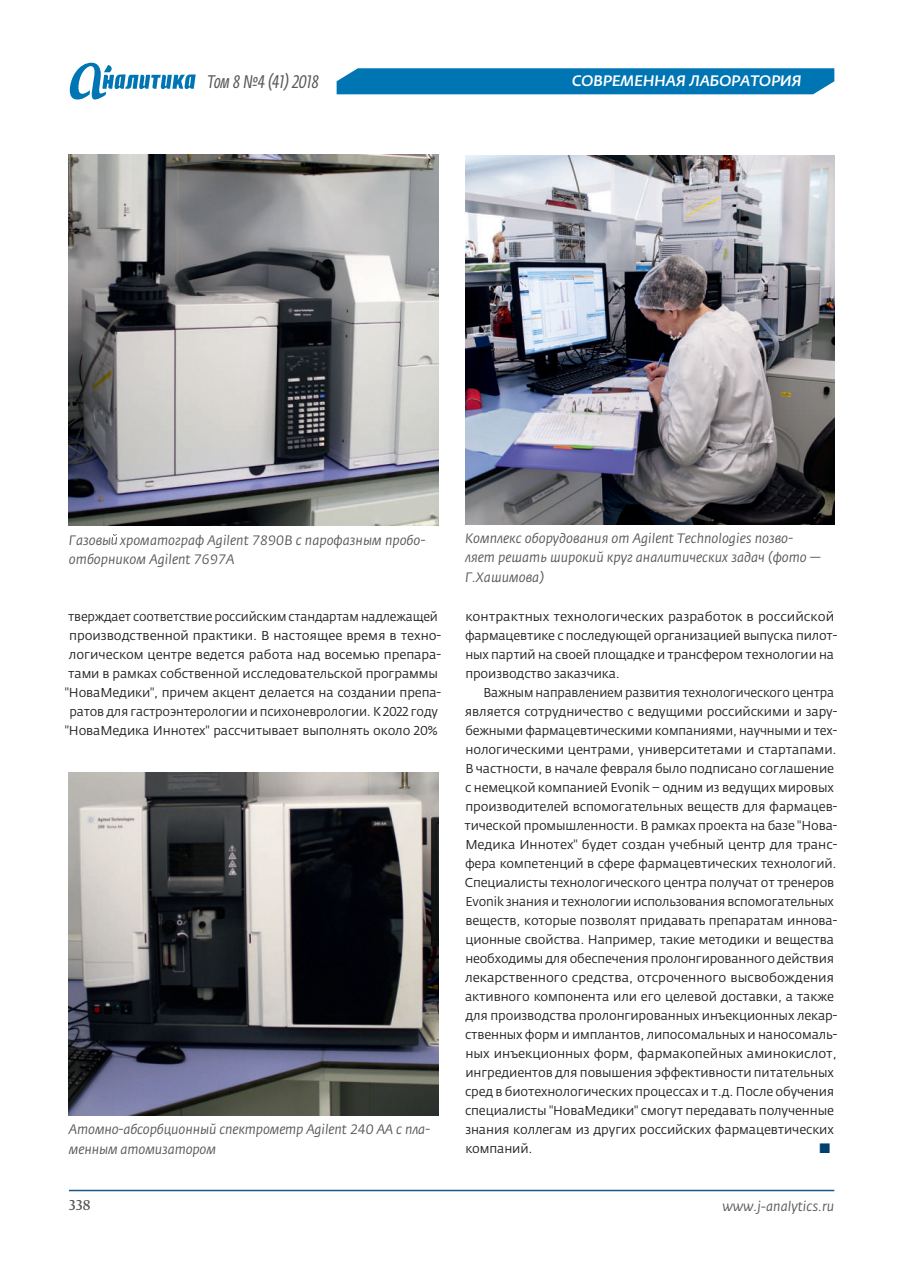
<style>
.page{position:relative;width:923px;height:1275px;background:#fff}
.page>*{position:absolute;margin:0;border:0;box-sizing:border-box;transform-origin:0 0}
.t1{font:italic 18px "Fedra Sans Cond Pro";color:#57585a}
.t2{font:italic 500 15px "Fedra Sans Pro";letter-spacing:.01em;color:#fff}
.t3{font:italic 13.5px/19.5px "Fedra Sans Pro";color:#57585a}
.t4{font:13.5px "Fedra Serif B Pro";color:#57585a}
.t5{font:13.5px "Fedra Serif B Pro";color:#004071}
.t6{font:12.75px/19px "Fedra Sans Pro";letter-spacing:-.01em;color:#231f20}
</style>
<div class="page">
<hr style="left:69px;top:1190px;width:765px;height:1px;background:#175887">
<div style="left:336px;top:68px;width:498px;height:26px;background:#0075b4"></div>
<svg style="left:70px;top:63px;width:126px;height:37px"></svg>
<svg style="left:111px;top:534px;width:6px;height:11px"></svg>
<img style="left:69px;top:155px;width:369px;height:371px">
<img style="left:69px;top:773px;width:369px;height:342px">
<img style="left:465px;top:156px;width:369px;height:369px">
<h1 class="t1" style="left:207px;top:75px;width:114px">Том 8 №4 (41) 2018</h1>
<p class="t2" style="left:572px;top:75px;width:231px">СОВРЕМЕННАЯ ЛАБОРАТОРИЯ</p>
<p class="t3" style="left:69px;top:531px;width:358px">Газовы хроматограф Agilent 7890B с парофазным пробо&shy;отборником Agilent 7697А</p>
<p class="t3" style="left:465px;top:530px;width:357px">Комплекс оборудования от Agilent Technologies позво&shy;ляет решать широкий круг аналитических задач (фото —<br>Г.Хашимова)</p>
<p class="t6" style="left:65px;top:608px;width:378px;text-align:center">тверждает соответствие российским стандартам надлежащей производственной практики. В настоящее время в техно&shy;логическом центре ведется работа над восемью препара&shy;тами в рамках собственной исследовательской программы "НоваМедики", причем акцент делается на создании препа&shy;ратов для гастроэнтерологии и психоневрологии. К 2022 году "НоваМедика Иннотех" рассчитывает выполнять около 20%</p>
<p class="t6" style="left:465px;top:608px;width:374px">контрактных технологических разработок в российской фармацевтике с последующей организацией выпуска пилот&shy;ных партий на своей площадке и трансфером технологии на произ водство заказчика.</p>
<p class="t6" style="left:464px;top:684px;width:374px;text-indent:19px">Важным направлением развития технологического центра является сотрудничество с ведущими российскими и зару&shy;бежными фармацевтическими компаниями, научными и тех&shy;нологическими центрами, университетами и стартапами.<br>В частности, в начале февраля было подписано соглашение с немецкой компанией Evonik – одним из ведущих мировых производителей вспомогательных веществ для фармацев&shy;тической промышленности. В рамках проекта на базе "Нова-Медика Иннотех" будет создан учебный центр для транс&shy;фера компетенций в сфере фармацевтических технологий.<br>Специалисты технологического центра получат от тренеров Evonik знания и технологии использования вспомогательных веществ, которые позволят придавать препаратам иннова&shy;ционные свойства. Например, такие методики и вещества необходимы для обеспечения пролонгированного действия лекарственного средства, отсроченного высвобождения активного компонента или его целевой доставки, а также для производства пролонгированных инъекционных лекар&shy;ственных форм и имплантов, липосомальных и наносомаль&shy;ных инъекционных форм, фармакопейных аминокислот, ингредиентов для повышения эффективности питательных сред в биотехнологических процессах и т. д. После обучения специалисты "НоваМедики" смогут передавать полученные знания коллегам из других российских фармацевтических компаний.</p>
<p class="t3" style="left:69px;top:1121px;width:362px">Атомно-абсорбционный спектрометр Agilent 240 AA с пла&shy;менным атомизатором</p>
<p class="t5" style="left:818px;top:1142px;width:14px">■</p>
<p class="t4" style="left:69px;top:1199px;width:23px">338</p>
<p class="t3" style="left:722px;top:1197px;width:113px">www.j-analytics.ru</p>
</div>
